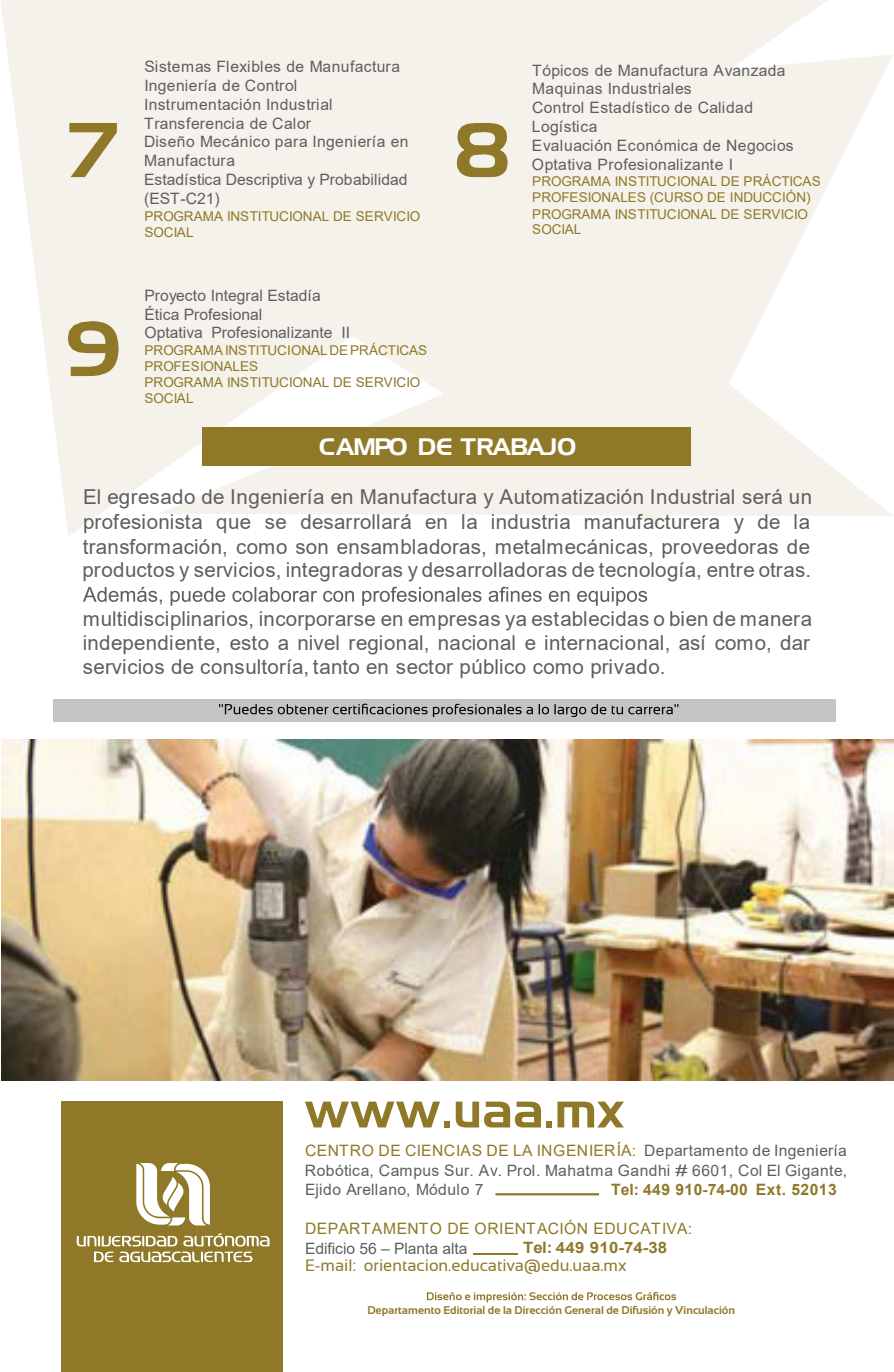
<style>
.page{position:relative;width:894px;height:1372px;background:#fff}
.page>*{position:absolute;margin:0;border:0;box-sizing:border-box;transform-origin:0 0}
.t1{font:23.85px "Hanzel Normal";letter-spacing:-.025em;color:#fff;scale:1.05 1}
.t2{font:20.47px/24.3px "Arial";letter-spacing:.02em;color:#5f5e5e;text-align:justify}
.t3{font:16.43px "Sansation";color:#907929}
.t4{font:15.75px/18.9px "Arial";letter-spacing:.015em;color:#5f5e5e}
.t5{font:15.75px "Arial";letter-spacing:.03em;color:#8f7929}
.t6{font:700 15.75px "Arial";letter-spacing:.025em;color:#8f7929}
.t7{font:15.75px "Arial";letter-spacing:-.005em;color:#5f5e5e}
.t8{font:700 15.75px "Arial";letter-spacing:.025em;color:#8f7929;scale:1.07 1}
.t9{font:13.5px/16px "Arial";color:#8f7929}
.t10{font:700 11.25px "Sansation";color:#907929}
.s1{color:#8f7929}
</style>
<div class="page">
<svg style="left:1px;top:0;width:892px;height:536px;fill:#f4f2ea"></svg>
<svg style="left:456px;top:123px;width:52px;height:54px;background:#b1a26b"></svg>
<svg style="left:68px;top:321px;width:50px;height:55px;background:#b8aa78"></svg>
<div style="left:203px;top:427px;width:488px;height:39px;background:#8f7929"></div>
<svg style="left:69px;top:123px;width:48px;height:54px;background:#cac09b"></svg>
<hr style="left:495px;top:1193px;width:103px;height:2px;background:#8f7929">
<svg style="left:83px;top:587px;width:564px;height:19px"></svg>
<hr style="left:473px;top:1253px;width:44px;height:1px;background:#8f7929">
<img style="left:1px;top:739px;width:892px;height:341px">
<div style="left:62px;top:1102px;width:221px;height:270px;background:#8f7929"></div>
<svg style="left:136px;top:1163px;width:74px;height:62px"></svg>
<svg style="left:77px;top:1233px;width:192px;height:29px"></svg>
<svg style="left:305px;top:1101px;width:246px;height:26px"></svg>
<svg style="left:557px;top:1101px;width:66px;height:26px"></svg>
<svg style="left:426px;top:1292px;width:250px;height:10px"></svg>
<div style="left:53px;top:699px;width:782px;height:23px;background:#c3c4c5"></div>
<svg style="left:219px;top:703px;width:459px;height:14px"></svg>
<p class="t4" style="left:144px;top:57px;width:266px">Sistemas Flexibles de Manufactura<br>Ingeniería de Control<br>Instrumentación Industrial<br>Transferencia de Calor<br>Diseño Mecánico para Ingeniería en<br>Manufactura<br>Estadística Descriptiva y Probabilidad (EST-C21)</p>
<p class="t9" style="left:144px;top:208px;width:277px">PROGRAMA INSTITUCIONAL DE SERVICIO<br>SOCIAL</p>
<p class="t4" style="left:144px;top:286px;width:207px">Proyecto Integral Estadía<br>Ética Profesional<br>Optativa Profesionalizante II</p>
<p class="t9" style="left:144px;top:342px;width:284px">PROGRAMAINSTITUCIONALDEPRÁCTICAS<br>PROFESIONALES<br>PROGRAMA INSTITUCIONAL DE SERVICIO<br>SOCIAL</p>
<p class="t4" style="left:531px;top:60px;width:263px">Tópicos de Manufactura Avanzada<br>Maquinas Industriales<br>Control Estadístico de Calidad<br>Logística<br>Evaluación Económica de Negocios<br>Optativa Profesionalizante I</p>
<p class="t9" style="left:532px;top:173px;width:290px">PROGRAMA INSTITUCIONAL DE PRÁCTICAS<br>PROFESIONALES (CURSO DE INDUCCIÓN)<br>PROGRAMA INSTITUCIONAL DE SERVICIO<br>SOCIAL</p>
<h1 class="t1" style="left:319px;top:432px;width:246px">CAMPO DE TRABAJO</h1>
<p class="t2" style="left:83px;top:485px;width:730px">El egresado de Ingeniería en Manufactura y Automatización Industrial será un profesionista que se desarrollará en la industria manufacturera y de la transformación, como son ensambladoras, metalmecánicas, proveedoras de productos y servicios, integradoras y desarrolladoras de tecnología, entre otras.</p>
<h2 class="t2" style="left:83px;top:606px;width:730px">multidisciplinarios, incorporarse en empresas ya establecidas o bien de manera independiente, esto a nivel regional, nacional e internacional, así como, dar servicios de consultoría, tanto en sector público como privado.</h2>
<p class="t4" style="left:305px;top:1141px;width:543px;line-height:19.6px;text-align:justify"><span class="s1">CENTRO DE CIENCIAS DE LA INGENIERÍA:</span> Departamento de Ingeniería Robótica, Campus Sur. Av. Prol. Mahatma Gandhi # 6601, Col El Gigante, Ejido Arellano, Módulo 7</p>
<p class="t6" style="left:610px;top:1178px;width:138px">Tel: 449 910-74-00</p>
<p class="t6" style="left:755px;top:1178px;width:82px">Ext. 52013</p>
<p class="t5" style="left:305px;top:1217px;width:388px">DEPARTAMENTO DE ORIENTACIÓN EDUCATIVA:</p>
<p class="t7" style="left:305px;top:1237px;width:164px">Edificio 56 – Planta alta</p>
<p class="t8" style="left:523px;top:1236px;width:136px">Tel: 449 910-74-38</p>
<p class="t3" style="left:305px;top:1256px;width:323px">E-mail: orientacion.educativa@edu.uaa.mx</p>
<p class="t10" style="left:367px;top:1303px;width:369px">Departamento Editorial de la Dirección General de Difusión y Vinculación</p>
</div>
